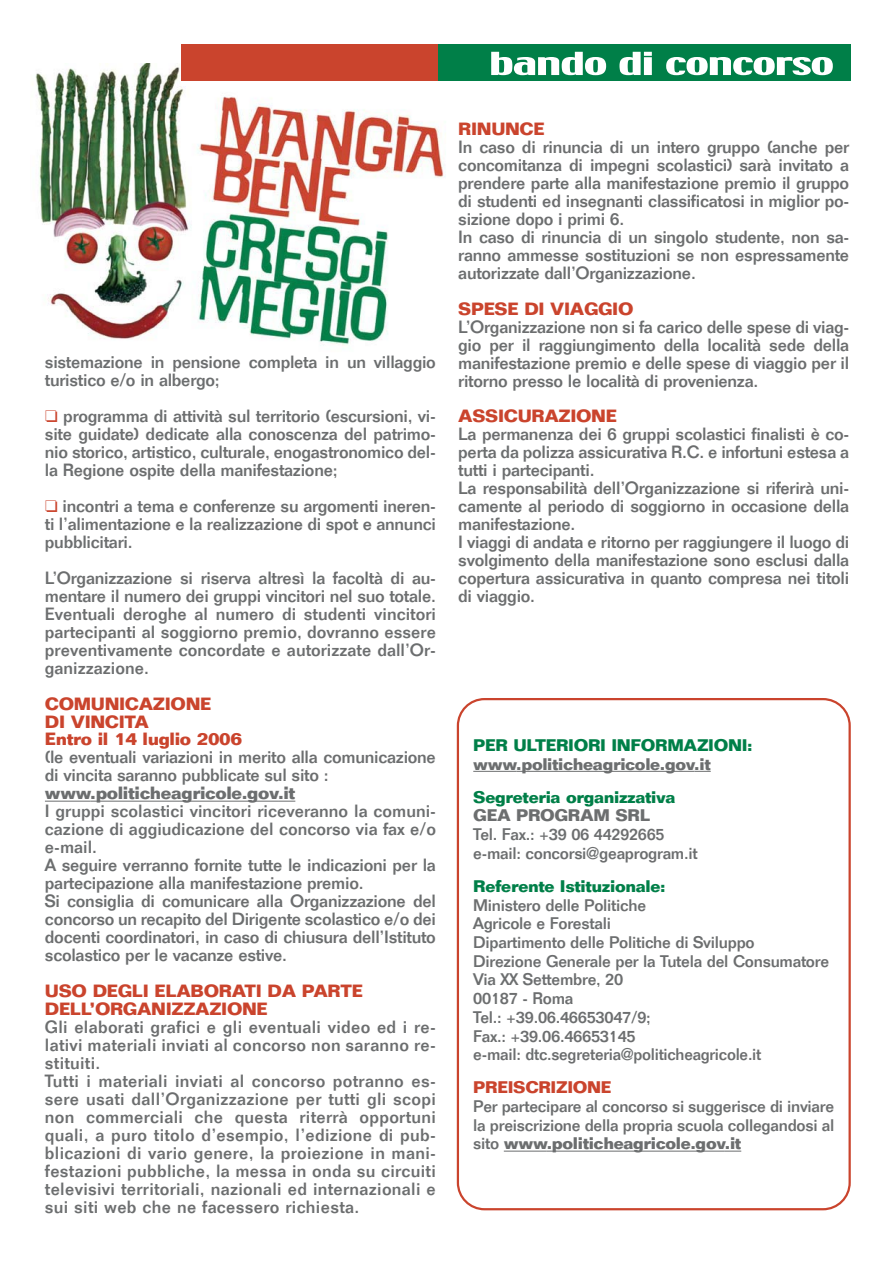
<style>
.page{position:relative;width:893px;height:1263px;background:#fff}
.page>*{position:absolute;margin:0;border:0;box-sizing:border-box;transform-origin:0 0}
.t1{font:28.2px "Techno";letter-spacing:-.025em;color:#fff;scale:1.8 1}
.t2{font:500 17.4px/18px "Folio";letter-spacing:-.015em;color:#6c6e6f}
.t3{font:500 17.4px/18px "Folio";letter-spacing:.015em;color:#6c6e6f}
.t4{font:700 17.4px/18px "Folio";letter-spacing:-.02em;color:#ca442d}
.t5{font:700 17.4px "Folio";letter-spacing:-.02em;color:#6c6e6f}
.t6{font:500 16.5px/18.8px "Folio";letter-spacing:-.015em;color:#6c6e6f}
.t7{font:700 16.5px "Folio";letter-spacing:-.02em;color:#007f48}
.t8{font:700 16.5px "Folio";letter-spacing:-.02em;color:#6c6e6f}
.t9{font:700 16.5px "Folio";letter-spacing:-.02em;color:#ca442d}
.s1{color:#ca442d}
.s2{font-weight:700}
</style>
<div class="page">
<img style="left:35px;top:64px;width:415px;height:282px">
<hr style="left:45px;top:801px;width:45px;height:1px;background:#6c6e6f">
<hr style="left:90px;top:801px;width:188px;height:1px;background:#6c6e6f">
<svg style="left:278px;top:801px;width:17px;height:1px"></svg>
<div style="left:181px;top:44px;width:669px;height:36px;background:#007f48"></div>
<div style="left:181px;top:44px;width:256px;height:36px;background:#ca442d"></div>
<svg style="left:457px;top:698px;width:393px;height:512px"></svg>
<p class="t2" style="left:45px;top:355px;width:392px">sistemazione in pensione completa in un villaggio turistico e/o in albergo;</p>
<p class="t2" style="left:45px;top:409px;width:392px;text-align:justify"><span class="s1">❏</span> programma di attività sul territorio (escursioni, vi&shy;site guidate) dedicate alla conoscenza del patrimo&shy;nio storico, artistico, culturale, enogastronomico del&shy;la Regione ospite della manifestazione;</p>
<p class="t2" style="left:45px;top:498px;width:392px;text-align:justify"><span class="s1">❏</span> incontri a tema e conferenze su argomenti ineren&shy;ti l’alimentazione e la realizzazione di spot e annunci pubblicitari.</p>
<p class="t2" style="left:45px;top:570px;width:392px;text-align:justify">L’Organizzazione si riserva altresì la facoltà di au&shy;mentare il numero dei gruppi vincitori nel suo totale.<br>Eventuali deroghe al numero di studenti vincitori partecipanti al soggiorno premio, dovranno essere preventivamente concordate e autorizzate dall’Or&shy;ganizzazione.</p>
<p class="t4" style="left:45px;top:696px;width:199px">COMUNICAZIONE<br>DI VINCITA<br>Entro il 14 luglio 2006</p>
<p class="t2" style="left:45px;top:750px;width:392px">(le eventuali variazioni in merito alla comunicazione di vincita saranno pubblicate sul sito :</p>
<p class="t5" style="left:45px;top:787px;width:252px">www.politicheagricole.gov.it</p>
<p class="t2" style="left:45px;top:804px;width:392px">I gruppi scolastici vincitori riceveranno la comuni&shy;cazione di aggiudicazione del concorso via fax e/o e-mail.<br>A seguire verranno fornite tutte le indicazioni per la partecipazione alla manifestazione premio.<br>Si consiglia di comunicare alla Organizzazione del concorso un recapito del Dirigente scolastico e/o dei docenti coordinatori, in caso di chiusura dell’Istituto scolastico per le vacanze estive.</p>
<p class="t4" style="left:45px;top:984px;width:319px">USO DEGLI ELABORATI DA PARTE<br>DELL’ORGANIZZAZIONE</p>
<p class="t3" style="left:45px;top:1020px;width:392px">Gli elaborati grafici e gli eventuali video ed i re&shy;lativi materiali inviati al concorso non saranno re&shy;stituiti.<br>Tutti i materiali inviati al concorso potranno es&shy;sere usati dall’Organizzazione per tutti gli scopi non commerciali che questa riterrà opportuni quali, a puro titolo d’esempio, l’edizione di pub&shy;blicazioni di vario genere, la proiezione in mani&shy;festazioni pubbliche, la messa in onda su circuiti televisivi territoriali, nazionali ed internazionali e sui siti web che ne facessero richiesta.</p>
<h1 class="t1" style="left:489px;top:52px;width:193px">bando di concorso</h1>
<p class="t4" style="left:458px;top:121px;width:88px">RINUNCE</p>
<p class="t2" style="left:458px;top:139px;width:392px">In caso di rinuncia di un intero gruppo (anche per concomitanza di impegni scolastici) sarà invitato a prendere parte alla manifestazione premio il gruppo di studenti ed insegnanti classificatosi in miglior po&shy;sizione dopo i primi 6.<br>In caso di rinuncia di un singolo studente, non sa&shy;ranno ammesse sostituzioni se non espressamente autorizzate dall’Organizzazione.</p>
<p class="t4" style="left:458px;top:301px;width:177px">SPESE DI VIAGGIO</p>
<p class="t2" style="left:458px;top:319px;width:392px;text-align:justify">L’Organizzazione non si fa carico delle spese di viag&shy;gio per il raggiungimento della località sede della manifestazione premio e delle spese di viaggio per il ritorno presso le località di provenienza.</p>
<p class="t4" style="left:458px;top:409px;width:160px">ASSICURAZIONE</p>
<p class="t2" style="left:458px;top:427px;width:392px">La permanenza dei 6 gruppi scolastici finalisti è co&shy;perta da polizza assicurativa R.C. e infortuni estesa a tutti i partecipanti.<br>La responsabilità dell’Organizzazione si riferirà uni&shy;camente al periodo di soggiorno in occasione della manifestazione.<br>I viaggi di andata e ritorno per raggiungere il luogo di svolgimento della manifestazione sono esclusi dalla copertura assicurativa in quanto compresa nei titoli di viaggio.</p>
<p class="t7" style="left:473px;top:739px;width:281px">PER ULTERIORI INFORMAZIONI:</p>
<p class="t8" style="left:473px;top:758px;width:239px">www.politicheagricole.gov.it</p>
<p class="t7" style="left:473px;top:791px;width:204px">Segreteria organizzativa</p>
<p class="t8" style="left:473px;top:810px;width:179px">GEA PROGRAM SRL</p>
<p class="t6" style="left:473px;top:827px;width:226px">Tel. Fax.: +39 06 44292665 e-mail: concorsi@geaprogram.it</p>
<p class="t7" style="left:473px;top:880px;width:194px">Referente Istituzionale:</p>
<p class="t6" style="left:473px;top:897px;width:357px">Ministero delle Politiche<br>Agricole e Forestali<br>Dipartimento delle Politiche di Sviluppo<br>Direzione Generale per la Tutela del Consumatore<br>Via XX Settembre, 20<br>00187 - Roma<br>Tel.: +39.06.46653047/9;<br>Fax.: +39.06.46653145<br>e-mail: dtc.segreteria@politicheagricole.it</p>
<p class="t9" style="left:473px;top:1082px;width:140px">PREISCRIZIONE</p>
<p class="t6" style="left:473px;top:1099px;width:362px;text-align:justify">Per partecipare al concorso si suggerisce di inviare la preiscrizione della propria scuola collegandosi al sito <span class="s2">www.politicheagricole.gov.it</span></p>
</div>
